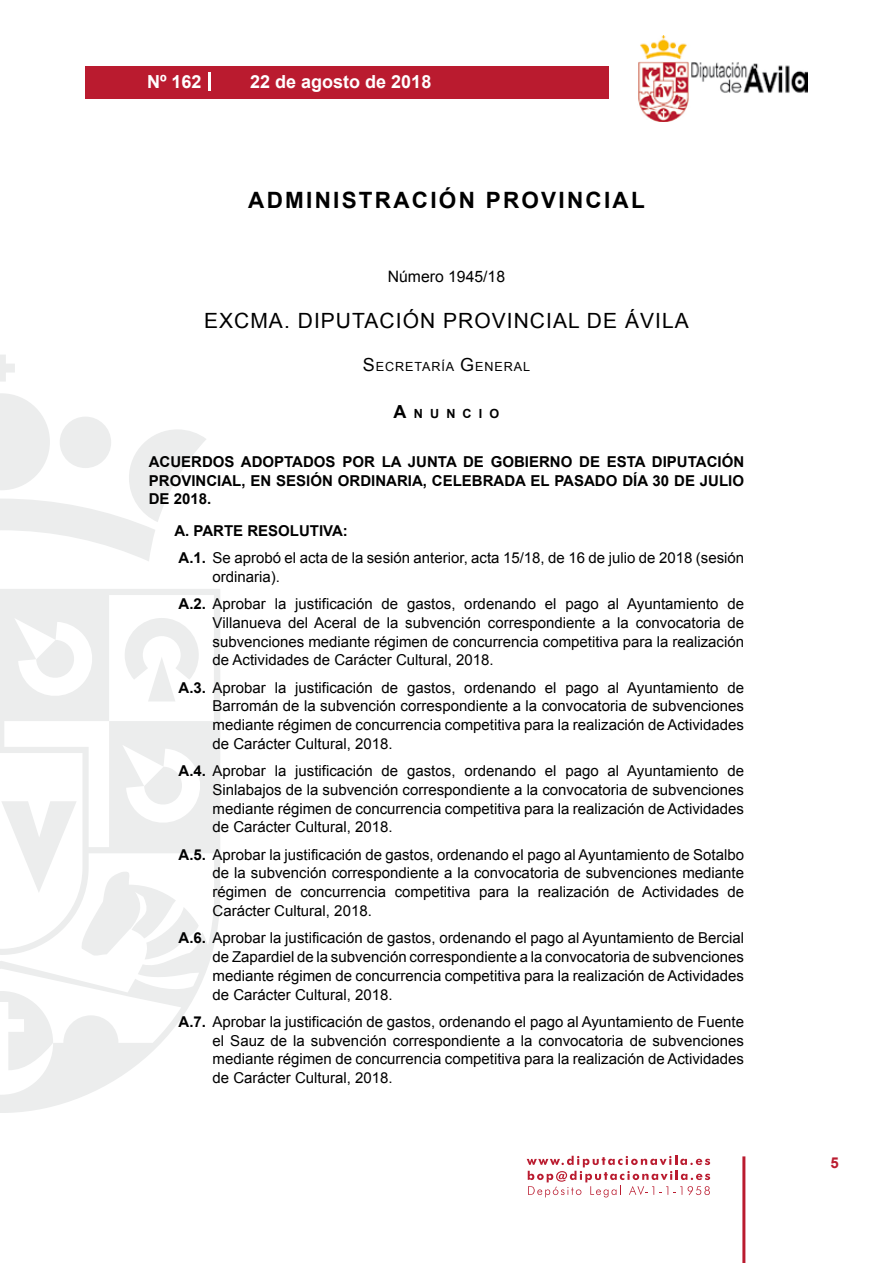
<style>
.page{position:relative;width:893px;height:1263px;background:#fff}
.page>*{position:absolute;margin:0;border:0;box-sizing:border-box;transform-origin:0 0}
.t1{font:700 22.5px "Arial";letter-spacing:.1em;color:#000}
.t2{font:21px "Arial";letter-spacing:.05em;color:#000}
.t3{font:700 18px "Arial";color:#fff}
.t4{font:15.75px "Arial";color:#000}
.t5{font:15px/18.8px "Arial";color:#000;text-align:justify}
.t6{font:700 15px/18.8px "Arial";color:#000;text-align:justify}
.t7{font:700 15px "Arial";color:#ba1b2f}
.t8{font:12.6px "Arial";letter-spacing:.07em;color:#000}
.t9{font:700 12.6px "Arial";letter-spacing:.57em;color:#000}
.s1{font-size:18px}
.s2{font-weight:700}
</style>
<div class="page">
<svg style="left:527px;top:1156px;width:183px;height:41px"></svg>
<div style="left:85px;top:66px;width:523px;height:33px;background:#ba1b2f"></div>
<img style="left:638px;top:36px;width:170px;height:86px">
<hr style="left:742px;top:1156px;width:3px;height:107px;background:#ba1b2f">
<svg style="left:208px;top:72px;width:2px;height:18px"></svg>
<svg style="left:0;top:355px;width:15px;height:27px"></svg>
<svg style="left:0;top:393px;width:206px;height:168px"></svg>
<svg style="left:0;top:589px;width:220px;height:524px"></svg>
<svg style="left:36px;top:640px;width:40px;height:40px"></svg>
<svg style="left:125px;top:618px;width:74px;height:83px"></svg>
<svg style="left:0;top:991px;width:53px;height:79px"></svg>
<svg style="left:1px;top:767px;width:198px;height:192px"></svg>
<p class="t3" style="left:147px;top:69px;width:56px">Nº 162</p>
<p class="t3" style="left:250px;top:69px;width:183px">22 de agosto de 2018</p>
<h1 class="t1" style="left:248px;top:185px;width:398px">ADMINISTRACIÓN PROVINCIAL</h1>
<p class="t4" style="left:388px;top:266px;width:119px">Número 1945/18</p>
<h2 class="t2" style="left:204px;top:307px;width:486px">EXCMA. DIPUTACIÓN PROVINCIAL DE ÁVILA</h2>
<p class="t8" style="left:363px;top:359px;width:169px"><span class="s1">S</span>ECRETARÍA <span class="s1">G</span>ENERAL</p>
<p class="t9" style="left:394px;top:405px;width:107px"><span class="s1">A</span>NUNCIO</p>
<p class="t6" style="left:149px;top:453px;width:597px">ACUERDOS ADOPTADOS POR LA JUNTA DE GOBIERNO DE ESTA DIPUTACIÓN PROVINCIAL, EN SESIÓN ORDINARIA, CELEBRADA EL PASADO DÍA 30 DE JULIO DE 2018.</p>
<p class="t5" style="left:174px;top:517px;width:571px;line-height:27.3px"><span class="s2">A. PARTE RESOLUTIVA:<br>A.1.</span> Se aprobó el acta de la sesión anterior, acta 15/18, de 16 de julio de 2018 (sesión</p>
<p class="t5" style="left:179px;top:563px;width:567px;line-height:27.3px;text-indent:34px">ordinaria).<br><span class="s2">A.2.</span> Aprobar la justificación de gastos, ordenando el pago al Ayuntamiento de</p>
<p class="t5" style="left:213px;top:613px;width:533px">Villanueva del Aceral de la subvención correspondiente a la convocatoria de subvenciones mediante régimen de concurrencia competitiva para la realización de Actividades de Carácter Cultural, 2018.</p>
<p class="t5" style="left:213px;top:678px;width:533px;text-indent:-34px"><span class="s2">A.3.</span> Aprobar la justificación de gastos, ordenando el pago al Ayuntamiento de Barromán de la subvención correspondiente a la convocatoria de subvenciones mediante régimen de concurrencia competitiva para la realización de Actividades de Carácter Cultural, 2018.</p>
<p class="t5" style="left:213px;top:762px;width:533px;text-indent:-34px"><span class="s2">A.4.</span> Aprobar la justificación de gastos, ordenando el pago al Ayuntamiento de Sinlabajos de la subvención correspondiente a la convocatoria de subvenciones mediante régimen de concurrencia competitiva para la realización de Actividades de Carácter Cultural, 2018.</p>
<p class="t5" style="left:213px;top:845px;width:533px;text-indent:-34px"><span class="s2">A.5.</span> Aprobar la justificación de gastos, ordenando el pago al Ayuntamiento de Sotalbo de la subvención correspondiente a la convocatoria de subvenciones mediante régimen de concurrencia competitiva para la realización de Actividades de Carácter Cultural, 2018.</p>
<p class="t5" style="left:213px;top:929px;width:533px;text-indent:-34px"><span class="s2">A.6.</span> Aprobar la justificación de gastos, ordenando el pago al Ayuntamiento de Bercial de Zapardiel de la subvención correspondiente a la convocatoria de subvenciones mediante régimen de concurrencia competitiva para la realización de Actividades de Carácter Cultural, 2018.</p>
<p class="t5" style="left:213px;top:1012px;width:533px;text-indent:-34px"><span class="s2">A.7.</span> Aprobar la justificación de gastos, ordenando el pago al Ayuntamiento de Fuente el Sauz de la subvención correspondiente a la convocatoria de subvenciones mediante régimen de concurrencia competitiva para la realización de Actividades de Carácter Cultural, 2018.</p>
<p class="t7" style="left:831px;top:1153px;width:10px">5</p>
</div>
